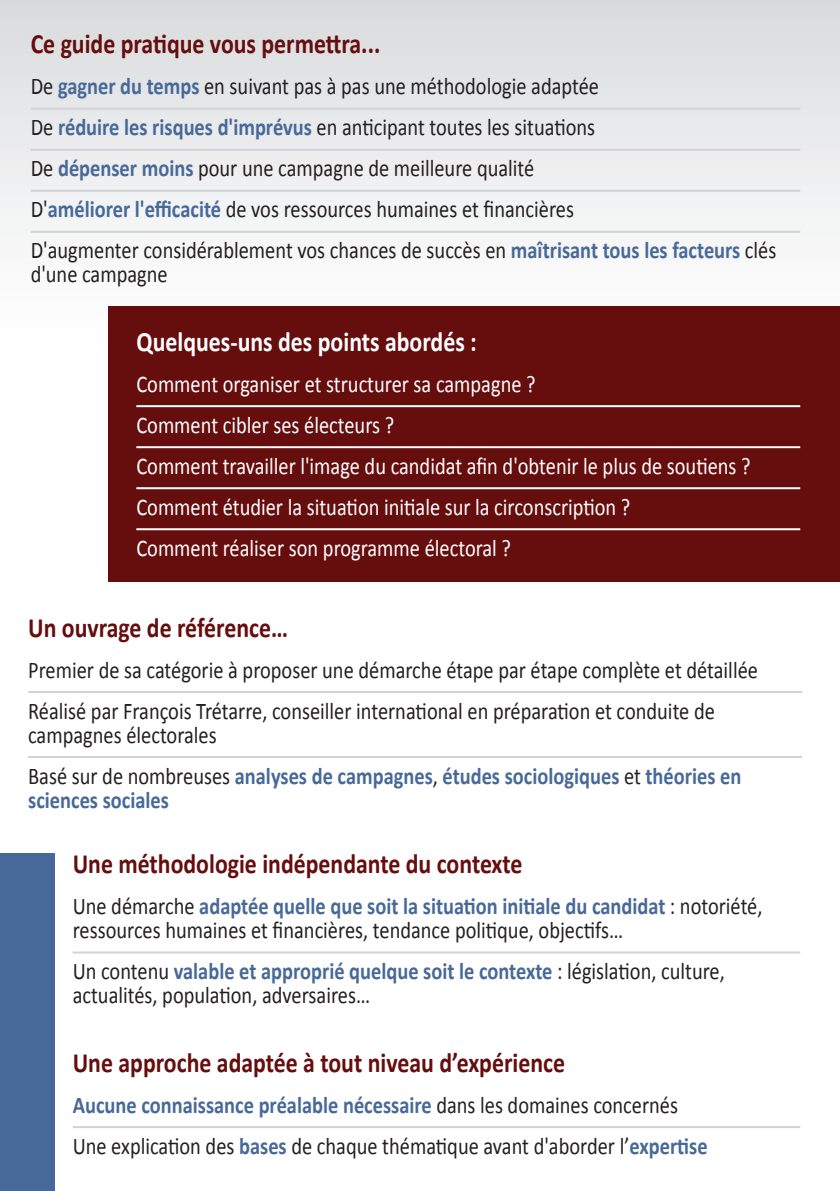
<style>
.page{position:relative;width:840px;height:1191px;background:#fff}
.page>*{position:absolute;margin:0;border:0;box-sizing:border-box;transform-origin:0 0}
.Titre{font:700 28px "Calibri";color:#660d0e;scale:.85 1}
.Titre-2{font:700 28px "Calibri";color:#fff;scale:.85 1}
.Liste{font:24px/24px "Calibri";color:#231f20;scale:.85 1}
.Liste_-_première_lig{font:24px/24px "Calibri";color:#231f20;scale:.85 1}
.Liste-2{font:24px "Calibri";color:#fff;scale:.85 1}
.Liste-3{font:700 24px/24px "Calibri";color:#476999;scale:.85 1}
.Liste_-_première_lig-2{font:700 24px "Calibri";color:#476999;scale:.85 1}
.Liste_-_première_lig-3{font:24px "Calibri";color:#fff;scale:.85 1}
.s1{font-weight:700;color:#476999}
.s2{font-weight:400;color:#231f20}
</style>
<div class="page">
<div style="left:0;top:0;width:839px;height:360px;background:linear-gradient(to bottom,#dadbde,#fff)"></div>
<div style="left:108px;top:306px;width:731px;height:275px;background:#660d0e"></div>
<hr style="left:31px;top:108px;width:768px;height:2px;background:#d1d2d4">
<hr style="left:31px;top:149px;width:768px;height:2px;background:#d1d2d4">
<hr style="left:31px;top:190px;width:768px;height:2px;background:#d1d2d4">
<hr style="left:31px;top:231px;width:768px;height:2px;background:#d1d2d4">
<hr style="left:73px;top:951px;width:726px;height:2px;background:#d1d2d4">
<hr style="left:73px;top:1126px;width:726px;height:2px;background:#d1d2d4">
<div style="left:0;top:853px;width:54px;height:338px;background:#476999"></div>
<hr style="left:136px;top:405px;width:663px;height:2px;background:#fff">
<hr style="left:136px;top:446px;width:663px;height:2px;background:#fff">
<hr style="left:136px;top:487px;width:663px;height:2px;background:#fff">
<hr style="left:136px;top:528px;width:663px;height:2px;background:#fff">
<hr style="left:28px;top:691px;width:773px;height:2px;background:#d1d2d4">
<hr style="left:28px;top:756px;width:773px;height:2px;background:#d1d2d4">
<p class="Titre" style="left:31px;top:24px;width:412px">Ce guide pratique vous permettra...</p>
<p class="Liste_-_première_lig" style="left:31px;top:74px;width:670px">De <span class="s1">gagner du temps</span> en suivant pas à pas une méthodologie adaptée</p>
<p class="Liste" style="left:31px;top:115px;width:665px">De <span class="s1">réduire les risques d'imprévus</span> en anticipant toutes les situations</p>
<p class="Liste" style="left:31px;top:156px;width:593px">De <span class="s1">dépenser moins</span> pour une campagne de meilleure qualité</p>
<p class="Liste" style="left:31px;top:197px;width:640px">D'<span class="s1">améliorer l'efficacité</span> de vos ressources humaines et financières</p>
<p class="Liste" style="left:31px;top:238px;width:878px">D'augmenter considérablement vos chances de succès en <span class="s1">maîtrisant tous les facteurs</span> clés d'une campagne</p>
<p class="Titre-2" style="left:136px;top:321px;width:402px">Quelques-uns des points abordés :</p>
<p class="Liste_-_première_lig-3" style="left:136px;top:367px;width:471px">Comment organiser et structurer sa campagne ?</p>
<p class="Liste-2" style="left:136px;top:408px;width:304px">Comment cibler ses électeurs ?</p>
<p class="Liste-2" style="left:136px;top:449px;width:723px">Comment travailler l'image du candidat afin d'obtenir le plus de soutiens ?</p>
<p class="Liste-2" style="left:136px;top:490px;width:582px">Comment étudier la situation initiale sur la circonscription ?</p>
<p class="Liste-2" style="left:136px;top:531px;width:442px">Comment réaliser son programme électoral ?</p>
<p class="Titre" style="left:28px;top:607px;width:307px">Un ouvrage de référence…</p>
<p class="Liste_-_première_lig" style="left:28px;top:657px;width:859px">Premier de sa catégorie à proposer une démarche étape par étape complète et détaillée</p>
<p class="Liste" style="left:28px;top:698px;width:809px">Réalisé par François Trétarre, conseiller international en préparation et conduite de campagnes électorales</p>
<p class="Liste-3" style="left:28px;top:762px;width:840px"><span class="s2">Basé sur de nombreuses</span> analyses de campagnes<span class="s2">,</span> études sociologiques <span class="s2">et</span> théories en sciences sociales</p>
<p class="Titre" style="left:73px;top:844px;width:530px">Une méthodologie indépendante du contexte</p>
<p class="Liste_-_première_lig" style="left:73px;top:893px;width:812px">Une démarche <span class="s1">adaptée quelle que soit la situation initiale du candidat</span> : notoriété, ressources humaines et financières, tendance politique, objectifs…</p>
<p class="Liste" style="left:73px;top:958px;width:768px">Un contenu <span class="s1">valable et approprié quelque soit le contexte</span> : législation, culture, actualités, population, adversaires…</p>
<p class="Titre" style="left:73px;top:1042px;width:580px">Une approche adaptée à tout niveau d’expérience</p>
<p class="Liste_-_première_lig-2" style="left:73px;top:1087px;width:713px">Aucune connaissance préalable nécessaire <span class="s2">dans les domaines concernés</span></p>
<p class="Liste" style="left:73px;top:1133px;width:748px">Une explication des <span class="s1">bases</span> de chaque thématique avant d'aborder l’<span class="s1">expertise</span></p>
</div>
